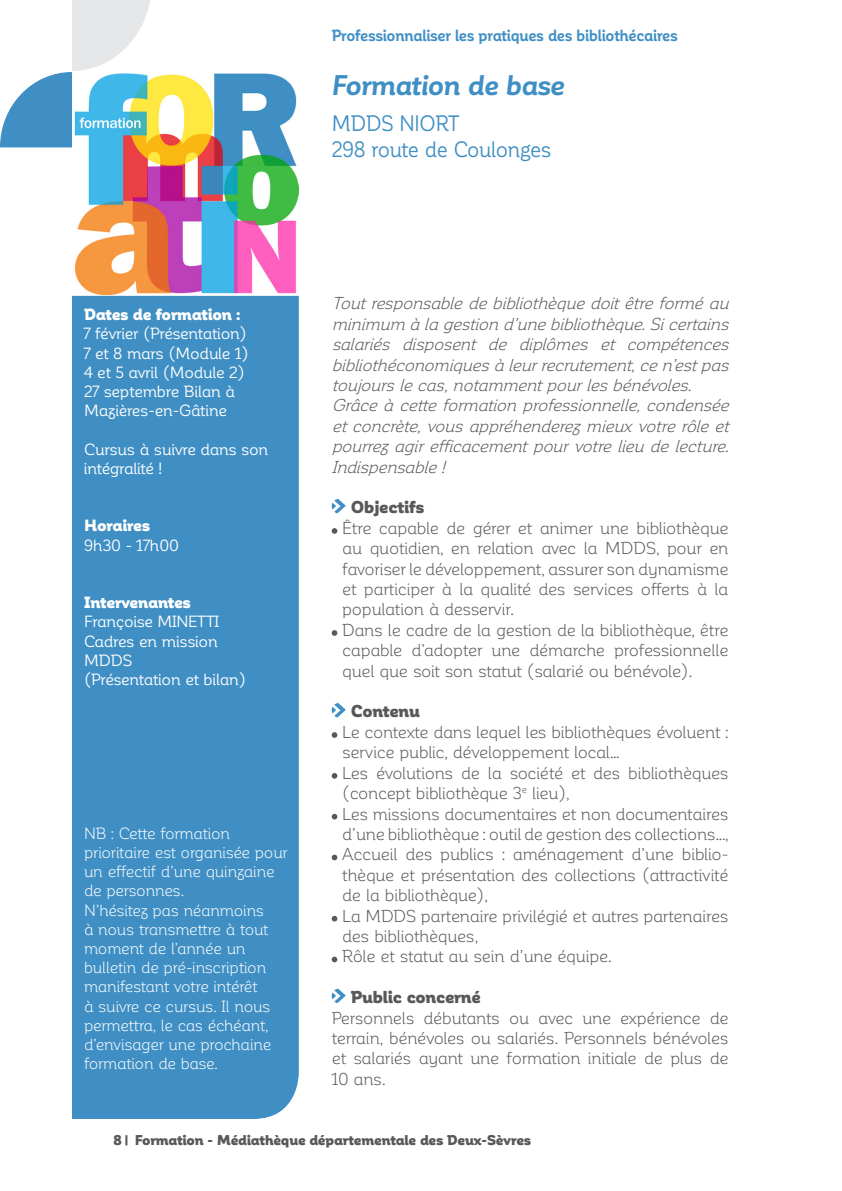
<style>
.page{position:relative;width:842px;height:1191px;background:#fff}
.page>*{position:absolute;margin:0;border:0;box-sizing:border-box;transform-origin:0 0}
.t1{font:italic 700 28px "Corporative Alt";letter-spacing:-.025em;color:#3f8fc4}
.t2{font:22px "Corporative";letter-spacing:-.02em;color:#3f8fc4;scale:.93 1}
.t3{font:17px/20.4px "Corporative Alt";letter-spacing:-.025em;color:#57585a;text-align:justify}
.t4{font:italic 17px/20.4px "Corporative Alt";color:#57585a}
.t5{font:900 17px "Corporative Alt";letter-spacing:-.015em;color:#57585a}
.t6{font:16px/19.2px "Corporative Alt";letter-spacing:-.025em;color:#fff}
.t7{font:16px/19.2px "Corporative Alt";letter-spacing:-.02em;color:#fff}
.t8{font:700 16px "Corporative Alt";letter-spacing:-.02em;color:#3f8fc4;scale:.93 1}
.t9{font:900 16px "Corporative Alt";letter-spacing:-.015em;color:#fff}
.t10{font:16px "Corporative Alt";color:#fff}
.t11{font:900 14px "Corporative Alt";letter-spacing:-.015em;color:#57585a}
.s1{font-weight:900}
</style>
<div class="page">
<img style="left:73px;top:73px;width:226px;height:223px">
<svg style="left:332px;top:499px;width:14px;height:14px"></svg>
<svg style="left:332px;top:528px;width:5px;height:6px"></svg>
<svg style="left:332px;top:630px;width:5px;height:6px"></svg>
<svg style="left:332px;top:703px;width:14px;height:14px"></svg>
<svg style="left:332px;top:732px;width:5px;height:6px"></svg>
<svg style="left:332px;top:773px;width:5px;height:5px"></svg>
<svg style="left:332px;top:814px;width:5px;height:5px"></svg>
<svg style="left:332px;top:854px;width:5px;height:6px"></svg>
<svg style="left:332px;top:916px;width:5px;height:5px"></svg>
<svg style="left:332px;top:956px;width:5px;height:6px"></svg>
<svg style="left:332px;top:988px;width:14px;height:15px"></svg>
<svg style="left:125px;top:1135px;width:2px;height:10px"></svg>
<div style="left:72px;top:296px;width:227px;height:823px;background:#3f8fc4"></div>
<svg style="left:0;top:0;width:152px;height:147px"></svg>
<p class="t8" style="left:332px;top:27px;width:374px">Professionnaliser les pratiques des bibliothécaires</p>
<p class="t1" style="left:332px;top:70px;width:235px">Formation de base</p>
<p class="t2" style="left:332px;top:111px;width:139px">MDDS NIORT</p>
<p class="t2" style="left:332px;top:138px;width:238px">298 route de Coulonges</p>
<p class="t7" style="left:84px;top:305px;width:164px"><span class="s1">Dates de formation :<br></span>7 février (Présentation)</p>
<p class="t7" style="left:84px;top:343px;width:166px">7 et 8 mars (Module 1)</p>
<p class="t7" style="left:84px;top:363px;width:162px">4 et 5 avril (Module 2)</p>
<p class="t7" style="left:84px;top:382px;width:153px">27 septembre Bilan à<br>Mazières-en-Gâtine</p>
<p class="t7" style="left:84px;top:439px;width:186px">Cursus à suivre dans son intégralité !</p>
<p class="t9" style="left:84px;top:517px;width:68px">Horaires</p>
<p class="t10" style="left:84px;top:536px;width:97px">9h30 - 17h00</p>
<p class="t9" style="left:84px;top:594px;width:109px">Intervenantes</p>
<p class="t7" style="left:84px;top:612px;width:137px">Françoise MINETTI</p>
<p class="t7" style="left:84px;top:631px;width:135px">Cadres en mission</p>
<p class="t7" style="left:84px;top:651px;width:50px">MDDS</p>
<p class="t7" style="left:84px;top:670px;width:164px">(Présentation et bilan)</p>
<p class="t6" style="left:84px;top:823px;width:205px">NB : Cette formation prioritaire est organisée pour un effectif d’une quinzaine de personnes.</p>
<p class="t6" style="left:84px;top:900px;width:189px">N’hésitez pas néanmoins à nous transmettre à tout moment de l’année un bulletin de pré-inscription manifestant votre intérêt<br>à suivre ce cursus. Il nous permettra, le cas échéant, d’envisager une prochaine</p>
<p class="t6" style="left:84px;top:1054px;width:135px">formation de base.</p>
<p class="t4" style="left:332px;top:293px;width:403px">Toutresponsable de bibliothèque doitêtre formé au minimum à la gestion d’une bibliothèque.Sicertains</p>
<p class="t4" style="left:332px;top:334px;width:403px">salariés disposent de diplômes et compétences bibliothéconomiquesà leurrecrutement,ce n’estpas</p>
<p class="t4" style="left:332px;top:375px;width:366px">toujoursle cas,notammentpourlesbénévoles.</p>
<p class="t4" style="left:332px;top:395px;width:403px;text-align:justify">Grâce à cette formation professionnelle, condensée etconcrète,vousappréhenderezmieuxvotre rôle et pourrez agir efficacement pour votre lieu de lecture.<br>Indispensable !</p>
<p class="t5" style="left:351px;top:498px;width:75px">Objectifs</p>
<p class="t3" style="left:342px;top:518px;width:388px">Être capable de gérer et animer une bibliothèque au quotidien, en relation avec la MDDS, pour en favoriser le développement, assurer son dynamisme et participer à la qualité des services offerts à la population à desservir.</p>
<p class="t3" style="left:342px;top:620px;width:388px">Dans le cadre de la gestion de la bibliothèque, être capable d’adopter une démarche professionnelle quel que soit son statut (salarié ou bénévole).</p>
<p class="t5" style="left:351px;top:702px;width:71px">Contenu</p>
<p class="t3" style="left:342px;top:722px;width:388px">Le contexte dans lequel les bibliothèques évoluent : service public, développement local...</p>
<p class="t3" style="left:342px;top:762px;width:388px">Les évolutions de la société et des bibliothèques (concept bibliothèque 3<sup>e</sup> lieu),</p>
<p class="t3" style="left:342px;top:803px;width:388px">Les missions documentaires et non documentaires d’une bibliothèque : outil de gestion des collections...,</p>
<p class="t3" style="left:342px;top:844px;width:388px">Accueil des publics : aménagement d’une biblio&shy;thèque et présentation des collections (attractivité de la bibliothèque),</p>
<p class="t3" style="left:342px;top:905px;width:388px">La MDDS partenaire privilégié et autres partenaires des bibliothèques,</p>
<p class="t3" style="left:342px;top:946px;width:271px">Rôle et statut au sein d’une équipe.</p>
<p class="t5" style="left:351px;top:987px;width:132px">Public concerné</p>
<p class="t3" style="left:332px;top:1007px;width:398px">Personnels débutants ou avec une expérience de terrain, bénévoles ou salariés. Personnels bénévoles et salariés ayant une formation initiale de plus de 10 ans.</p>
<p class="t11" style="left:113px;top:1132px;width:419px">8 Formation - Médiathèque départementale des Deux-Sèvres</p>
</div>
